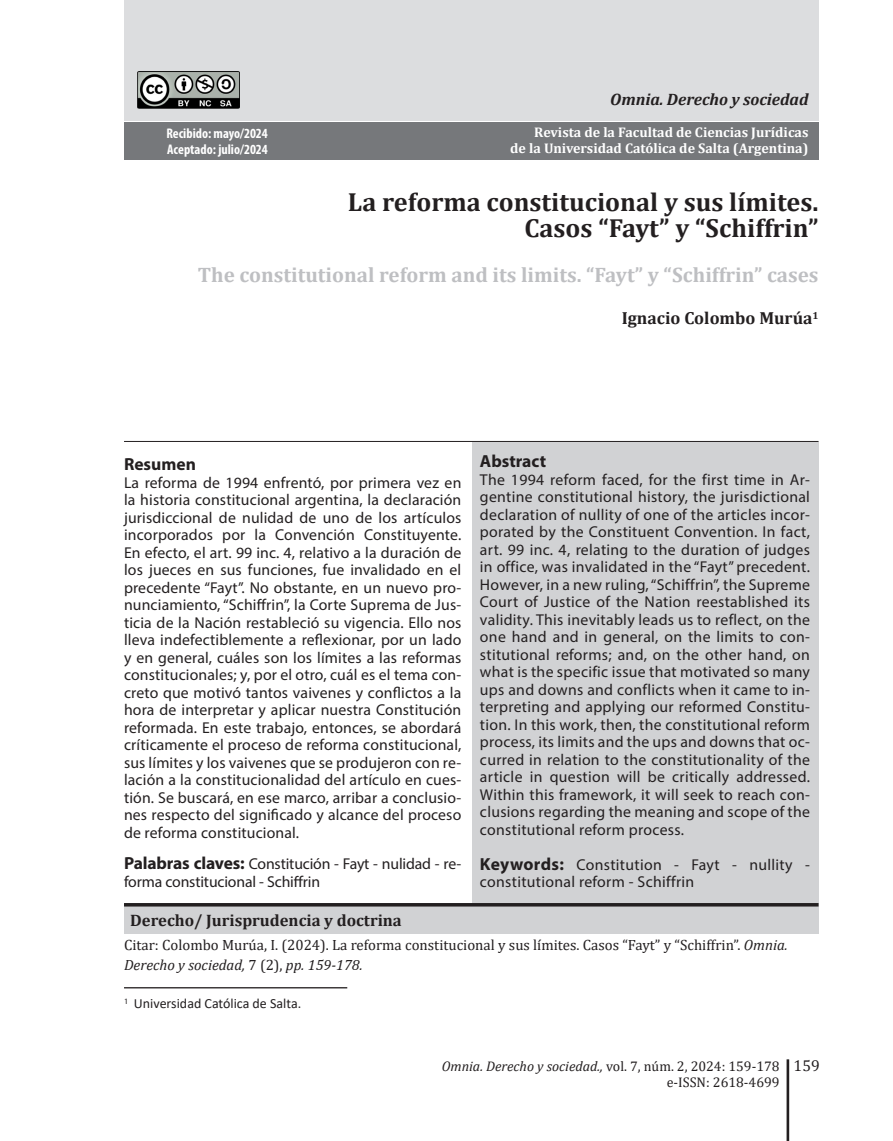
<style>
.page{position:relative;width:893px;height:1141px;background:#fff}
.page>*{position:absolute;margin:0;border:0;box-sizing:border-box;transform-origin:0 0}
.Cuerpo{font:700 26.25px "Cambria";color:#231f20}
.Cuerpo-2{font:700 21px "Cambria";color:#bebfc2}
.Cuerpo-3{font:700 17.5px "Cambria";color:#231f20}
.Cuerpo-4{font:700 17.5px "Myriad Pro";color:#231f20}
.t1{font:700 16.62px "Cambria";color:#231f20}
.t2{font:italic 700 16.62px "Cambria";color:#231f20}
.Cuerpo-5{font:15.75px/17.5px "Myriad Pro";letter-spacing:.01em;color:#231f20;text-align:justify}
.Cuerpo-6{font:15.75px/17.5px "Myriad Pro";letter-spacing:-.01em;color:#231f20}
.t3{font:14.88px/19.2px "Cambria";color:#231f20}
.t4{font:700 14px "Cambria";color:#fff}
.t5{font:14px/15.8px "Cambria";color:#231f20}
.t6{font:700 condensed 14px "Myriad Pro";color:#fff}
.epico{font:14px "Calibri";color:#231f20}
.s1{font-weight:700;font-size:17.5px}
.s2{font-style:italic}
.s3{font-size:15.75px}
</style>
<div class="page">
<hr style="left:787px;top:1059px;width:2px;height:82px;background:#231f20">
<hr style="left:124px;top:987px;width:223px;height:1px;background:#231f20">
<div style="left:124px;top:0;width:695px;height:120px;background:#dcdddf"></div>
<div style="left:124px;top:122px;width:695px;height:38px;background:#76787b"></div>
<div style="left:472px;top:442px;width:347px;height:461px;background:#d1d2d4"></div>
<hr style="left:124px;top:441px;width:695px;height:1px;background:#231f20">
<img style="left:137px;top:72px;width:102px;height:36px">
<div style="left:124px;top:903px;width:695px;height:31px;background:#d1d2d4"></div>
<svg style="left:124px;top:903px;width:695px;height:4px;background:#383536"></svg>
<p class="t6" style="left:166px;top:125px;width:103px">Recibido: mayo/2024</p>
<p class="t6" style="left:167px;top:141px;width:102px">Aceptado: julio/2024</p>
<p class="t2" style="left:610px;top:88px;width:200px">Omnia. Derecho y sociedad</p>
<p class="t4" style="left:534px;top:123px;width:276px">Revista de la Facultad de Ciencias Jurídicas</p>
<p class="t4" style="left:510px;top:138px;width:300px">de la Universidad Católica de Salta (Argentina)</p>
<p class="Cuerpo" style="left:348px;top:183px;width:472px">La reforma constitucional y sus límites.</p>
<p class="Cuerpo" style="left:524px;top:209px;width:296px">Casos “Fayt” y “Schiffrin”</p>
<p class="Cuerpo-2" style="left:198px;top:260px;width:622px">The constitutional reform and its limits. “Fayt” y “Schiffrin” cases</p>
<p class="Cuerpo-3" style="left:622px;top:306px;width:198px">Ignacio Colombo Murúa<sup>1</sup></p>
<p class="Cuerpo-4" style="left:124px;top:453px;width:73px">Resumen</p>
<p class="Cuerpo-5" style="left:124px;top:473px;width:339px">La reforma de 1994 enfrentó, por primera vez en la historia constitucional argentina, la declaración jurisdiccional de nulidad de uno de los artículos incorporados por la Convención Constituyente.<br>En efecto, el art. 99 inc. 4, relativo a la duración de los jueces en sus funciones, fue invalidado en el precedente “Fayt”. No obstante, en un nuevo pro&shy;nunciamiento, “Schiffrin”, la Corte Suprema de Jus&shy;ticia de la Nación restableció su vigencia. Ello nos lleva indefectiblemente a reflexionar, por un lado y en general, cuáles son los límites a las reformas constitucionales; y, por el otro, cuál es el tema con&shy;creto que motivó tantos vaivenes y conflictos a la hora de interpretar y aplicar nuestra Constitución reformada. En este trabajo, entonces, se abordará críticamente el proceso de reforma constitucional, sus límites y los vaivenes que se produjeron con re&shy;lación a la constitucionalidad del artículo en cues&shy;tión. Se buscará, en ese marco, arribar a conclusio&shy;nes respecto del significado y alcance del proceso de reforma constitucional.</p>
<p class="Cuerpo-6" style="left:124px;top:855px;width:339px"><span class="s1">Palabras claves:</span> Constitución - Fayt - nulidad - re&shy;forma constitucional - Schiffrin</p>
<p class="t1" style="left:130px;top:908px;width:273px">Derecho/ Jurisprudencia y doctrina</p>
<p class="Cuerpo-4" style="left:480px;top:450px;width:68px">Abstract</p>
<p class="Cuerpo-5" style="left:480px;top:471px;width:332px">The 1994 reform faced, for the first time in Ar&shy;gentine constitutional history, the jurisdictional declaration of nullity of one of the articles incor&shy;porated by the Constituent Convention. In fact, art. 99 inc. 4, relating to the duration of judges in office, was invalidated in the “Fayt” precedent.<br>However, in a new ruling, “Schiffrin”, the Supreme Court of Justice of the Nation reestablished its validity. This inevitably leads us to reflect, on the one hand and in general, on the limits to con&shy;stitutional reforms; and, on the other hand, on what is the specific issue that motivated so many ups and downs and conflicts when it came to in&shy;terpreting and applying our reformed Constitu&shy;tion. In this work, then, the constitutional reform process, its limits and the ups and downs that oc&shy;curred in relation to the constitutionality of the article in question will be critically addressed.<br>Within this framework, it will seek to reach con&shy;clusions regarding the meaning and scope of the constitutional reform process.</p>
<p class="Cuerpo-5" style="left:480px;top:856px;width:331px"><span class="s1">Keywords:</span> Constitution - Fayt - nullity - constitutional reform - Schiffrin</p>
<p class="t3" style="left:124px;top:936px;width:665px">Citar: Colombo Murúa, I. (2024). La reforma constitucional y sus límites. Casos “Fayt” y “Schiffrin”. <span class="s2">Omnia.<br>Derecho y sociedad,</span> 7 (2), <span class="s2">pp. 159-178.</span></p>
<p class="epico" style="left:124px;top:994px;width:179px"><sup>1</sup> Universidad Católica de Salta.</p>
<p class="t5" style="left:667px;top:1058px;width:155px;text-indent:-225px"><span class="s2">Omnia. Derecho y sociedad.,</span> vol. 7, núm. 2, 2024: 159-178 <span class="s3">159 </span>e-ISSN: 2618-4699</p>
</div>
